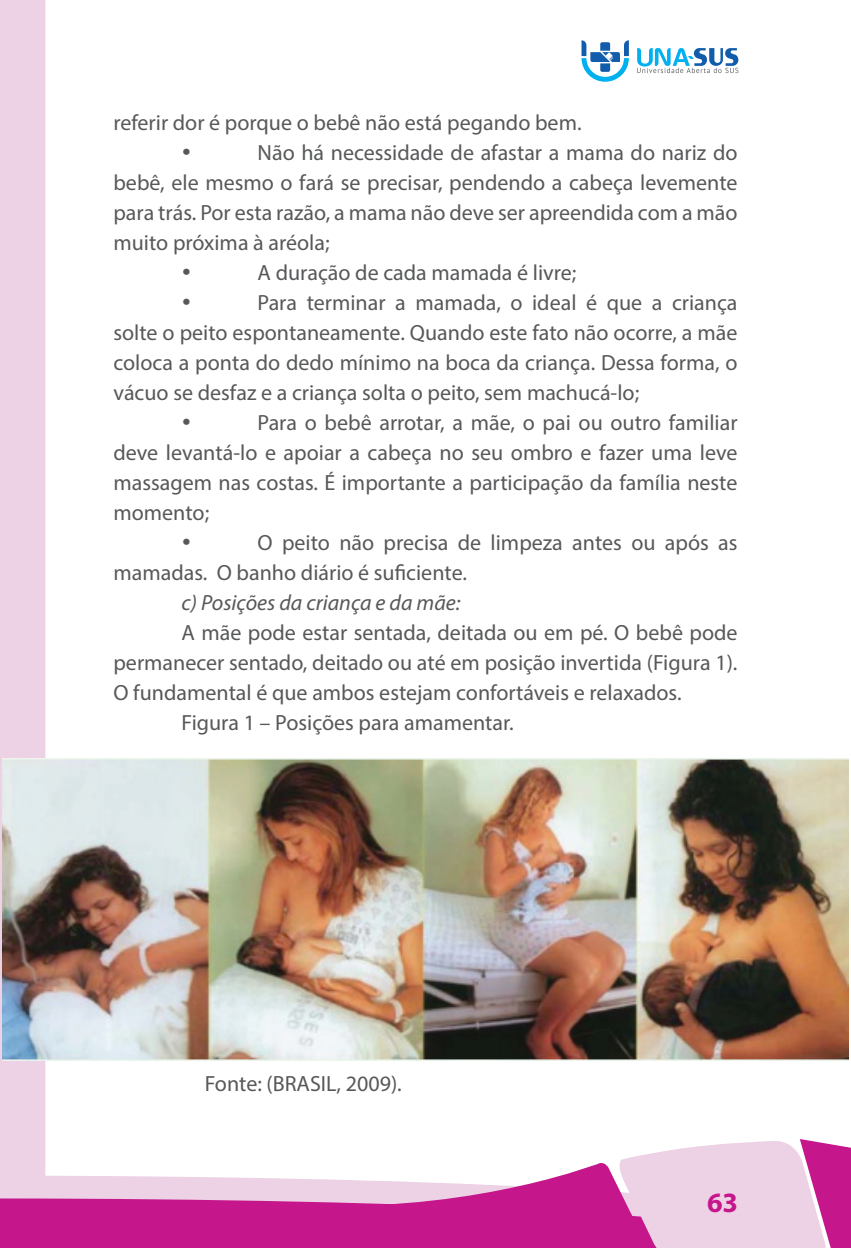
<style>
.page{position:relative;width:851px;height:1248px;background:#fff}
.page>*{position:absolute;margin:0;border:0;box-sizing:border-box;transform-origin:0 0}
.t1{font:700 28px "Myriad Pro";color:#c5168c}
.t2{font:22px/30px "Myriad Pro";color:#57585a;text-align:justify}
.t3{font:italic 22px "Myriad Pro";color:#57585a}
.t4{font:22px "Symbol";color:#57585a}
</style>
<div class="page">
<div style="left:0;top:0;width:45px;height:1138px;background:#edd1e4"></div>
<svg style="left:0;top:1138px;width:850px;height:109px"></svg>
<svg style="left:581px;top:40px;width:47px;height:42px"></svg>
<svg style="left:637px;top:48px;width:101px;height:25px"></svg>
<img style="left:3px;top:758px;width:845px;height:302px">
<p class="t2" style="left:113px;top:109px;width:469px">referir dor é porque o bebê não está pegando bem.</p>
<p class="t4" style="left:181px;top:144px;width:12px">•</p>
<p class="t2" style="left:113px;top:139px;width:625px;text-indent:144px">Não há necessidade de afastar a mama do nariz do bebê, ele mesmo o fará se precisar, pendendo a cabeça levemente para trás. Por esta razão, a mama não deve ser apreendida com a mão muito próxima à aréola;</p>
<p class="t4" style="left:181px;top:264px;width:12px">•</p>
<p class="t2" style="left:257px;top:259px;width:320px">A duração de cada mamada é livre;</p>
<p class="t4" style="left:181px;top:294px;width:12px">•</p>
<p class="t2" style="left:113px;top:289px;width:625px;text-indent:144px">Para terminar a mamada, o ideal é que a criança solte o peito espontaneamente. Quando este fato não ocorre, a mãe coloca a ponta do dedo mínimo na boca da criança. Dessa forma, o vácuo se desfaz e a criança solta o peito, sem machucá-lo;</p>
<p class="t4" style="left:181px;top:414px;width:12px">•</p>
<p class="t2" style="left:113px;top:409px;width:625px;text-indent:144px">Para o bebê arrotar, a mãe, o pai ou outro familiar deve levantá-lo e apoiar a cabeça no seu ombro e fazer uma leve massagem nas costas. É importante a participação da família neste momento;</p>
<p class="t4" style="left:181px;top:534px;width:12px">•</p>
<p class="t2" style="left:113px;top:529px;width:625px;text-indent:144px">O peito não precisa de limpeza antes ou após as mamadas. O banho diário é suficiente.</p>
<p class="t3" style="left:181px;top:594px;width:280px">c) Posições da criança e da mãe:</p>
<p class="t2" style="left:181px;top:619px;width:557px">A mãe pode estar sentada, deitada ou em pé. O bebê pode</p>
<p class="t2" style="left:113px;top:649px;width:625px">permanecer sentado, deitado ou até em posição invertida (Figura 1).</p>
<p class="t2" style="left:113px;top:679px;width:569px">O fundamental é que ambos estejam confortáveis e relaxados.</p>
<p class="t2" style="left:181px;top:709px;width:334px">Figura 1 – Posições para amamentar.</p>
<p class="t2" style="left:205px;top:1069px;width:198px">Fonte: (BRASIL, 2009).</p>
<p class="t1" style="left:707px;top:1192px;width:33px">63</p>
</div>
